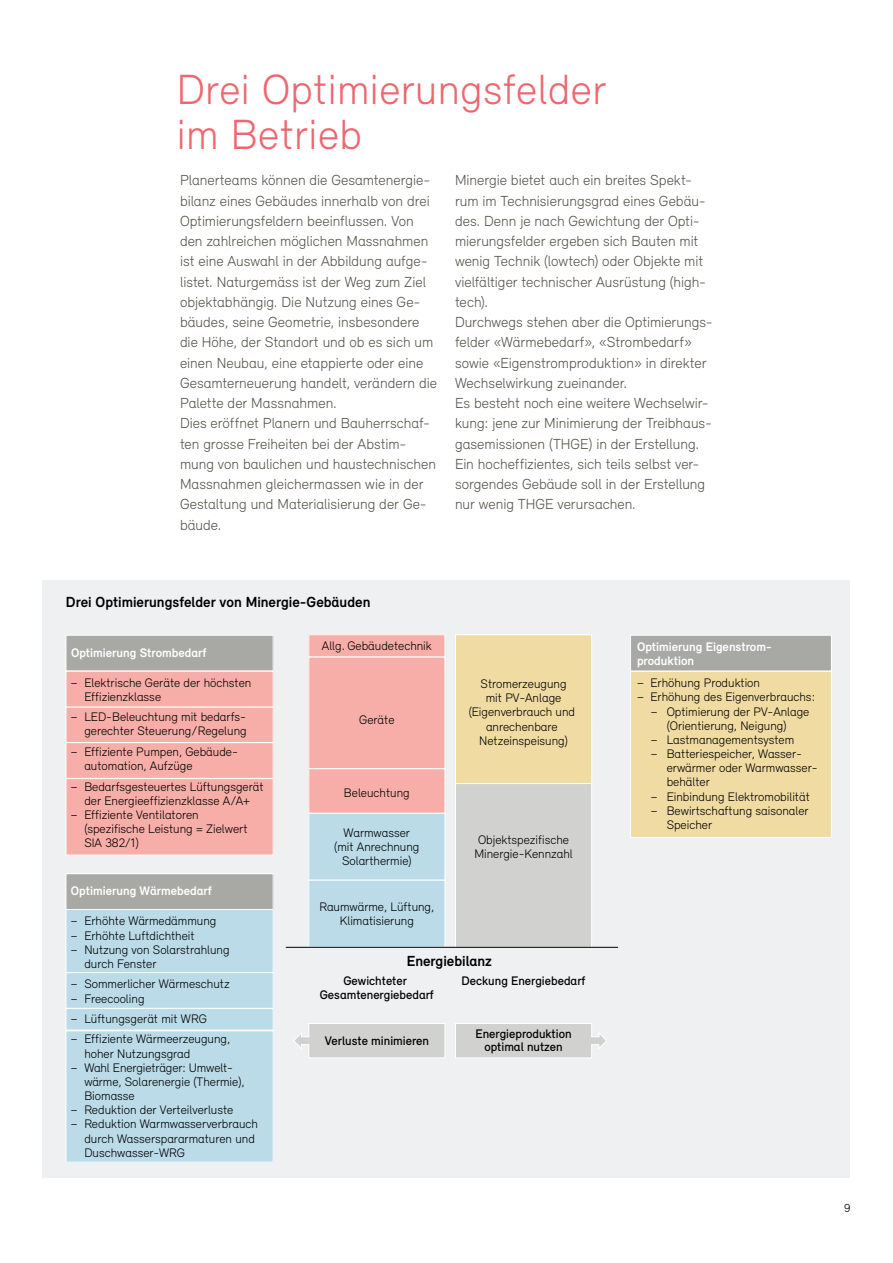
<style>
.page{position:relative;width:893px;height:1263px;background:#fff}
.page>*{position:absolute;margin:0;border:0;box-sizing:border-box;transform-origin:0 0}
.t1{font:300 43.5px/45px "Relevant";letter-spacing:.01em;color:#ed6770}
.t2{font:300 15px/20.2px "Relevant";color:#57544b}
.t3{font:700 15px "Relevant";color:#000}
.t4{font:300 12.75px/14.1px "Relevant";color:#000}
.t5{font:500 12.75px/14.1px "Relevant";color:#000;text-align:center}
.t6{font:700 12.75px/14.1px "Relevant";color:#fff}
.t7{font:300 12px "Relevant";color:#000}
</style>
<div class="page">
<div style="left:43px;top:580px;width:807px;height:598px;background:#eef0f1"></div>
<div style="left:66px;top:779px;width:207px;height:76px;background:#f7aea8"></div>
<div style="left:66px;top:778px;width:208px;height:77px;border:1px solid #fff"></div>
<svg style="left:455px;top:1023px;width:152px;height:35px;background:#d5d5d4"></svg>
<div style="left:66px;top:972px;width:207px;height:36px;background:#badbe7"></div>
<div style="left:66px;top:972px;width:208px;height:37px;border:1px solid #fff"></div>
<div style="left:66px;top:1008px;width:207px;height:22px;background:#badbe7"></div>
<div style="left:66px;top:1008px;width:208px;height:22px;border:1px solid #fff"></div>
<div style="left:66px;top:908px;width:207px;height:64px;background:#badbe7"></div>
<div style="left:66px;top:908px;width:208px;height:65px;border:1px solid #fff"></div>
<div style="left:66px;top:707px;width:207px;height:36px;background:#f7aea8"></div>
<div style="left:66px;top:706px;width:208px;height:37px;border:1px solid #fff"></div>
<div style="left:66px;top:743px;width:207px;height:35px;background:#f7aea8"></div>
<div style="left:66px;top:742px;width:208px;height:37px;border:1px solid #fff"></div>
<div style="left:66px;top:1031px;width:207px;height:131px;background:#badbe7"></div>
<div style="left:66px;top:1030px;width:208px;height:132px;border:1px solid #fff"></div>
<div style="left:66px;top:874px;width:207px;height:35px;background:#a8a8a5"></div>
<div style="left:66px;top:873px;width:208px;height:37px;border:1px solid #fff"></div>
<div style="left:66px;top:635px;width:207px;height:36px;background:#a8a8a5"></div>
<div style="left:66px;top:635px;width:208px;height:36px;border:1px solid #fff"></div>
<div style="left:66px;top:671px;width:207px;height:36px;background:#f7aea8"></div>
<div style="left:66px;top:671px;width:208px;height:36px;border:1px solid #fff"></div>
<div style="left:630px;top:671px;width:201px;height:166px;background:#f0dba3"></div>
<div style="left:630px;top:671px;width:202px;height:167px;border:1px solid #fff"></div>
<div style="left:630px;top:635px;width:201px;height:36px;background:#a8a8a5"></div>
<div style="left:630px;top:635px;width:202px;height:36px;border:1px solid #fff"></div>
<div style="left:455px;top:731px;width:137px;height:216px;background:#d1d1cf"></div>
<div style="left:455px;top:731px;width:137px;height:217px;border:1px solid #fff"></div>
<div style="left:455px;top:635px;width:137px;height:148px;background:#f0dba3"></div>
<div style="left:455px;top:634px;width:137px;height:150px;border:1px solid #fff"></div>
<div style="left:309px;top:635px;width:136px;height:22px;background:#f7aea8"></div>
<div style="left:308px;top:634px;width:137px;height:23px;border:1px solid #fff"></div>
<div style="left:309px;top:769px;width:136px;height:44px;background:#f7aea8"></div>
<div style="left:308px;top:768px;width:137px;height:46px;border:1px solid #fff"></div>
<div style="left:309px;top:657px;width:136px;height:112px;background:#f7aea8"></div>
<div style="left:308px;top:657px;width:137px;height:112px;border:1px solid #fff"></div>
<div style="left:309px;top:813px;width:136px;height:67px;background:#badbe7"></div>
<div style="left:308px;top:813px;width:137px;height:67px;border:1px solid #fff"></div>
<div style="left:309px;top:880px;width:136px;height:67px;background:#badbe7"></div>
<div style="left:308px;top:880px;width:137px;height:67px;border:1px solid #fff"></div>
<hr style="left:286px;top:947px;width:332px;height:1px;background:#000">
<svg style="left:293px;top:1023px;width:152px;height:35px;background:#d5d5d4"></svg>
<h1 class="t1" style="left:177px;top:66px;width:431px">Drei Optimierungsfelder im Betrieb</h1>
<p class="t2" style="left:180px;top:170px;width:258px">Planerteams können die Gesamtenergie&shy;bilanz eines Gebäudes innerhalb von drei Optimierungsfeldern beeinflussen. Von den zahlreichen möglichen Massnahmen ist eine Auswahl in der Abbildung aufge&shy;listet. Naturgemäss ist der Weg zum Ziel objektabhängig. Die Nutzung eines Ge&shy;bäudes, seine Geometrie, insbesondere die Höhe, der Standort und ob es sich um einen Neubau, eine etappierte oder eine Gesamterneuerung handelt, verändern die Palette der Massnahmen.<br>Dies eröffnet Planern und Bauherrschaf&shy;ten grosse Freiheiten bei der Abstim&shy;mung von baulichen und haustechnischen Massnahmen gleichermassen wie in der Gestaltung und Materialisierung der Ge&shy;bäude.</p>
<p class="t2" style="left:455px;top:170px;width:259px">Minergie bietet auch ein breites Spekt&shy;rum im Technisierungsgrad eines Gebäu&shy;des. Denn je nach Gewichtung der Opti&shy;mierungsfelder ergeben sich Bauten mit wenig Technik (lowtech) oder Objekte mit vielfältiger technischer Ausrüstung (high&shy;tech).<br>Durchwegs stehen aber die Optimierungs&shy;felder «Wärmebedarf», «Strombedarf» sowie «Eigenstromproduktion» in direkter Wechselwirkung zueinander.<br>Es besteht noch eine weitere Wechselwir&shy;kung: jene zur Minimierung der Treibhaus&shy;gasemissionen (THGE) in der Erstellung.<br>Ein hocheffizientes, sich teils selbst ver&shy;sorgendes Gebäude soll in der Erstellung nur wenig THGE verursachen.</p>
<p class="t3" style="left:66px;top:593px;width:306px">Drei Optimierungsfelder von Minergie-Gebäuden</p>
<p class="t4" style="left:322px;top:638px;width:111px">Allg. Gebäudetechnik</p>
<p class="t6" style="left:71px;top:645px;width:137px">Optimierung Strombedarf</p>
<p class="t6" style="left:637px;top:639px;width:136px">Optimierung Eigenstrom&shy;produktion</p>
<p class="t4" style="left:84px;top:675px;width:169px;text-indent:-13px">− Elektrische Geräte der höchsten<br>Effizienzklasse</p>
<p class="t4" style="left:71px;top:710px;width:177px;text-align:right">− LED-Beleuchtung mit bedarfs&shy;gerechter Steuerung/Regelung</p>
<p class="t4" style="left:84px;top:744px;width:155px;text-indent:-13px">− Effiziente Pumpen, Gebäude&shy;automation, Aufzüge</p>
<p class="t4" style="left:71px;top:779px;width:194px">− Bedarfsgesteuertes Lüftungsgerät</p>
<p class="t4" style="left:84px;top:793px;width:167px">der Energieeffizienzklasse A/A+</p>
<p class="t4" style="left:71px;top:807px;width:129px">− Effiziente Ventilatoren</p>
<p class="t4" style="left:84px;top:821px;width:165px">(spezifische Leistung = Zielwert</p>
<p class="t4" style="left:84px;top:836px;width:56px">SIA 382/1)</p>
<p class="t6" style="left:71px;top:884px;width:143px">Optimierung Wärmebedarf</p>
<p class="t4" style="left:71px;top:914px;width:147px">− Erhöhte Wärmedämmung</p>
<p class="t4" style="left:71px;top:928px;width:125px">− Erhöhte Luftdichtheit</p>
<p class="t4" style="left:71px;top:942px;width:160px">− Nutzung von Solarstrahlung</p>
<p class="t4" style="left:84px;top:956px;width:74px">durch Fenster</p>
<p class="t4" style="left:71px;top:977px;width:160px">− Sommerlicher Wärmeschutz − Freecooling</p>
<p class="t4" style="left:71px;top:1008px;width:161px;line-height:20.5px">− Lüftungsgerät mit WRG<br>− Effiziente Wärmeerzeugung,</p>
<p class="t4" style="left:84px;top:1046px;width:108px">hoher Nutzungsgrad</p>
<p class="t4" style="left:71px;top:1060px;width:164px">− Wahl Energieträger: Umwelt-</p>
<p class="t4" style="left:84px;top:1074px;width:162px">wärme, Solarenergie (Thermie),</p>
<p class="t4" style="left:84px;top:1088px;width:52px">Biomasse</p>
<p class="t4" style="left:71px;top:1103px;width:164px">− Reduktion der Verteilverluste</p>
<p class="t4" style="left:71px;top:1117px;width:189px">− Reduktion Warmwasserverbrauch</p>
<p class="t4" style="left:84px;top:1131px;width:172px">durch Wasserspararmaturen und</p>
<p class="t4" style="left:84px;top:1145px;width:102px">Duschwasser-WRG</p>
<p class="t4" style="left:359px;top:713px;width:37px">Geräte</p>
<p class="t4" style="left:344px;top:786px;width:67px">Beleuchtung</p>
<p class="t4" style="left:334px;top:825px;width:87px;text-align:center">Warmwasser (mit Anrechnung<br>Solarthermie)</p>
<p class="t4" style="left:319px;top:899px;width:116px;text-align:center">Raumwärme, Lüftung,<br>Klimatisierung</p>
<p class="t4" style="left:469px;top:676px;width:108px;text-align:center">Stromerzeugung<br>mit PV-Anlage (Eigenverbrauch und anrechenbare<br>Netzeinspeisung)</p>
<p class="t4" style="left:474px;top:832px;width:100px">Objektspezifische<br>Minergie-Kennzahl</p>
<p class="t3" style="left:407px;top:952px;width:87px">Energiebilanz</p>
<p class="t5" style="left:320px;top:973px;width:116px">Gewichteter<br>Gesamtenergiebedarf</p>
<p class="t5" style="left:462px;top:973px;width:125px">Deckung Energiebedarf</p>
<p class="t5" style="left:325px;top:1034px;width:106px">Verluste minimieren</p>
<p class="t5" style="left:476px;top:1027px;width:98px;line-height:13.5px">Energieproduktion optimal nutzen</p>
<p class="t4" style="left:637px;top:676px;width:124px">− Erhöhung Produktion</p>
<p class="t4" style="left:637px;top:690px;width:179px">− Erhöhung des Eigenverbrauchs:</p>
<p class="t4" style="left:651px;top:704px;width:160px">− Optimierung der PV-Anlage</p>
<p class="t4" style="left:667px;top:718px;width:121px">(Orientierung, Neigung)</p>
<p class="t4" style="left:651px;top:732px;width:145px">− Lastmanagementsystem</p>
<p class="t4" style="left:651px;top:746px;width:153px">− Batteriespeicher, Wasser-</p>
<p class="t4" style="left:667px;top:761px;width:152px">erwärmer oder Warmwasser-</p>
<p class="t4" style="left:667px;top:775px;width:45px">behälter</p>
<p class="t4" style="left:651px;top:789px;width:161px">− Einbindung Elektromobilität</p>
<p class="t4" style="left:651px;top:803px;width:159px">− Bewirtschaftung saisonaler</p>
<p class="t4" style="left:667px;top:817px;width:47px">Speicher</p>
<p class="t7" style="left:844px;top:1201px;width:8px">9</p>
</div>
